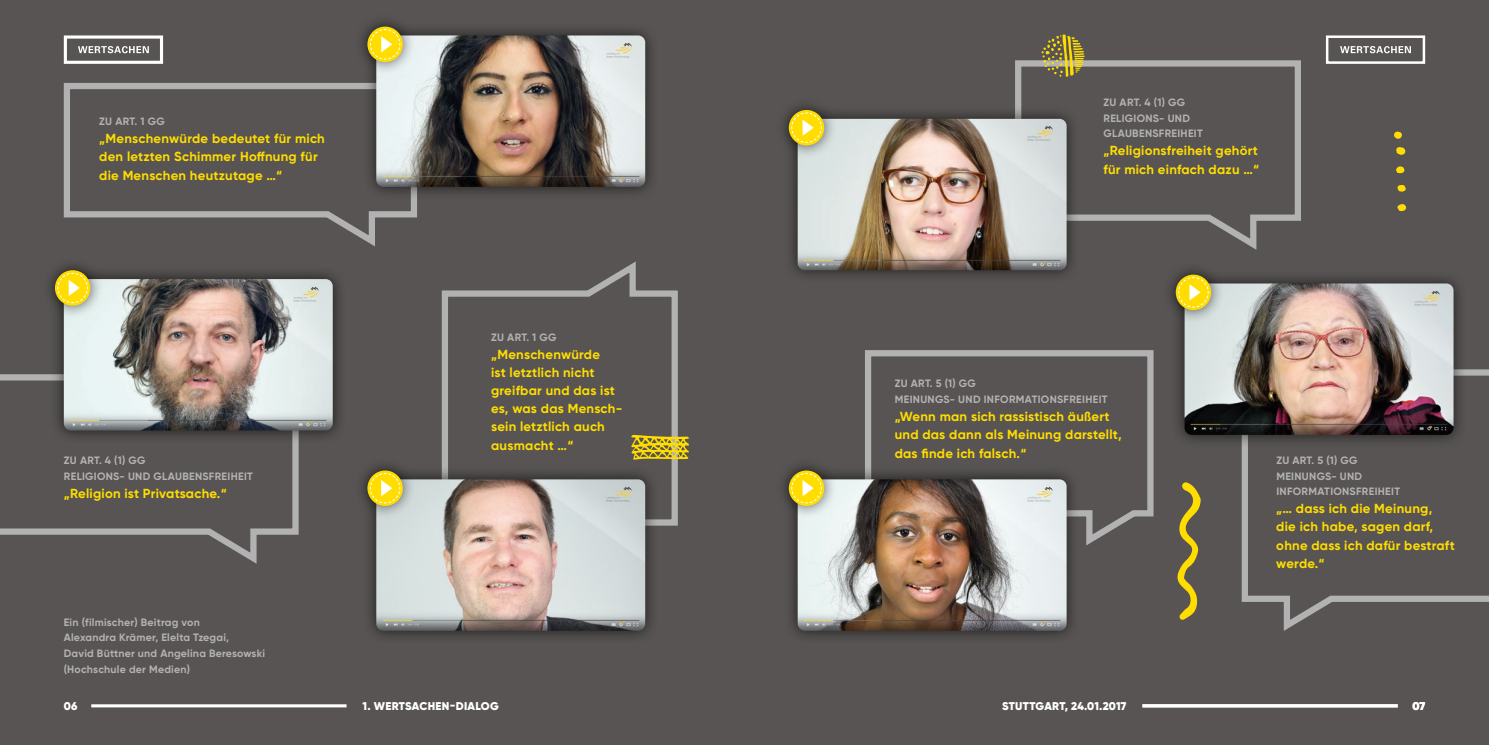
<style>
.page{position:relative;width:1489px;height:745px;background:#fff}
.page>*{position:absolute;margin:0;border:0;box-sizing:border-box;transform-origin:0 0}
.t1{font:700 13.12px/18.1px "Gilroy";letter-spacing:.02em;color:#fd0}
.t2{font:900 11.25px "Gilroy";letter-spacing:.02em;color:#fff}
.t3{font:700 10.62px/15.6px "Gilroy";letter-spacing:.03em;color:#b3b2b2}
</style>
<div class="page">
<div style="left:0;top:0;width:1488px;height:744px;background:#575453"></div>
<svg style="left:1015px;top:60px;width:286px;height:190px"></svg>
<svg style="left:0;top:374px;width:299px;height:190px"></svg>
<svg style="left:441px;top:261px;width:237px;height:265px"></svg>
<svg style="left:865px;top:350px;width:289px;height:196px"></svg>
<svg style="left:63px;top:83px;width:354px;height:164px"></svg>
<svg style="left:1241px;top:369px;width:247px;height:262px"></svg>
<div style="left:362px;top:22px;width:296px;height:178px;background:#000;opacity:.65"></div>
<img style="left:376px;top:35px;width:269px;height:152px">
<div style="left:354px;top:13px;width:62px;height:62px;background:#000;opacity:.65"></div>
<div style="left:367px;top:27px;width:36px;height:35px;background:#fd0;border-radius:50%"></div>
<svg style="left:369px;top:29px;width:32px;height:31px"></svg>
<div style="left:784px;top:105px;width:295px;height:178px;background:#000;opacity:.65"></div>
<img style="left:797px;top:119px;width:269px;height:151px">
<div style="left:776px;top:97px;width:61px;height:61px;background:#000;opacity:.65"></div>
<svg style="left:788px;top:110px;width:36px;height:35px"></svg>
<svg style="left:790px;top:112px;width:32px;height:31px"></svg>
<div style="left:1170px;top:270px;width:296px;height:178px;background:#000;opacity:.65"></div>
<img style="left:1184px;top:283px;width:269px;height:151px">
<div style="left:1162px;top:261px;width:61px;height:62px;background:#000;opacity:.65"></div>
<svg style="left:1175px;top:274px;width:36px;height:36px"></svg>
<svg style="left:1177px;top:276px;width:31px;height:32px"></svg>
<div style="left:784px;top:465px;width:295px;height:178px;background:#000;opacity:.65"></div>
<img style="left:797px;top:479px;width:269px;height:151px">
<div style="left:776px;top:457px;width:61px;height:61px;background:#000;opacity:.65"></div>
<svg style="left:788px;top:470px;width:36px;height:35px"></svg>
<svg style="left:790px;top:472px;width:32px;height:31px"></svg>
<div style="left:50px;top:265px;width:296px;height:178px;background:#000;opacity:.65"></div>
<img style="left:64px;top:279px;width:269px;height:151px">
<div style="left:42px;top:257px;width:61px;height:61px;background:#000;opacity:.65"></div>
<svg style="left:55px;top:270px;width:35px;height:35px"></svg>
<svg style="left:57px;top:272px;width:31px;height:31px"></svg>
<div style="left:362px;top:465px;width:296px;height:178px;background:#000;opacity:.65"></div>
<img style="left:376px;top:479px;width:269px;height:151px">
<div style="left:354px;top:457px;width:62px;height:61px;background:#000;opacity:.65"></div>
<svg style="left:367px;top:470px;width:36px;height:35px"></svg>
<svg style="left:369px;top:472px;width:32px;height:31px"></svg>
<svg style="left:631px;top:434px;width:58px;height:25px"></svg>
<svg style="left:1177px;top:482px;width:23px;height:137px"></svg>
<svg style="left:1396px;top:147px;width:9px;height:8px"></svg>
<svg style="left:1397px;top:204px;width:9px;height:7px"></svg>
<svg style="left:1396px;top:166px;width:8px;height:7px"></svg>
<svg style="left:1394px;top:131px;width:7px;height:8px"></svg>
<svg style="left:1397px;top:185px;width:8px;height:7px"></svg>
<svg style="left:1041px;top:34px;width:43px;height:43px"></svg>
<svg style="left:91px;top:704px;width:255px;height:3px"></svg>
<svg style="left:1142px;top:704px;width:255px;height:3px"></svg>
<div style="left:64px;top:35px;width:99px;height:29px;border:3px solid #fff"></div>
<svg style="left:78px;top:46px;width:71px;height:7px"></svg>
<div style="left:1325px;top:35px;width:99px;height:29px;border:2px solid #fff"></div>
<svg style="left:1340px;top:46px;width:70px;height:7px"></svg>
<p class="t3" style="left:99px;top:113px;width:67px">ZU ART. 1 GG</p>
<p class="t1" style="left:99px;top:129px;width:227px">„Menschenwürde bedeutet für mich den letzten Schimmer Hoffnung für die Menschen heutzutage …“</p>
<p class="t3" style="left:64px;top:452px;width:83px">ZU ART. 4 (1) GG</p>
<p class="t3" style="left:64px;top:468px;width:190px">RELIGIONS- UND GLAUBENSFREIHEIT</p>
<p class="t1" style="left:64px;top:484px;width:164px">„Religion ist Privatsache.“</p>
<p class="t3" style="left:491px;top:329px;width:67px">ZU ART. 1 GG</p>
<p class="t1" style="left:491px;top:345px;width:133px">„Menschenwürde<br>ist letztlich nicht greifbar und das ist es, was das Mensch&shy;sein letztlich auch ausmacht …“</p>
<p class="t3" style="left:1103px;top:94px;width:83px">ZU ART. 4 (1) GG</p>
<p class="t3" style="left:1103px;top:110px;width:101px">RELIGIONS- UND<br>GLAUBENSFREIHEIT</p>
<p class="t1" style="left:1103px;top:142px;width:157px">„Religionsfreiheit gehört für mich einfach dazu …“</p>
<p class="t3" style="left:894px;top:375px;width:83px">ZU ART. 5 (1) GG</p>
<p class="t3" style="left:894px;top:391px;width:214px">MEINUNGS- UND INFORMATIONSFREIHEIT</p>
<p class="t1" style="left:894px;top:407px;width:229px">„Wenn man sich rassistisch äußert und das dann als Meinung darstellt, das finde ich falsch.“</p>
<p class="t3" style="left:1276px;top:452px;width:83px">ZU ART. 5 (1) GG</p>
<p class="t3" style="left:1276px;top:467px;width:125px">MEINUNGS- UND<br>INFORMATIONSFREIHEIT</p>
<p class="t1" style="left:1276px;top:499px;width:180px">„… dass ich die Meinung, die ich habe, sagen darf, ohne dass ich dafür bestraft werde.“</p>
<p class="t3" style="left:64px;top:613px;width:203px">Ein (filmischer) Beitrag von<br>Alexandra Krämer, Elelta Tzegai,<br>David Büttner und Angelina Beresowski (Hochschule der Medien)</p>
<p class="t2" style="left:64px;top:698px;width:15px">06</p>
<p class="t2" style="left:362px;top:698px;width:138px">1. WERTSACHEN-DIALOG</p>
<p class="t2" style="left:1002px;top:698px;width:126px">STUTTGART, 24.01.2017</p>
<p class="t2" style="left:1412px;top:698px;width:14px">07</p>
</div>
